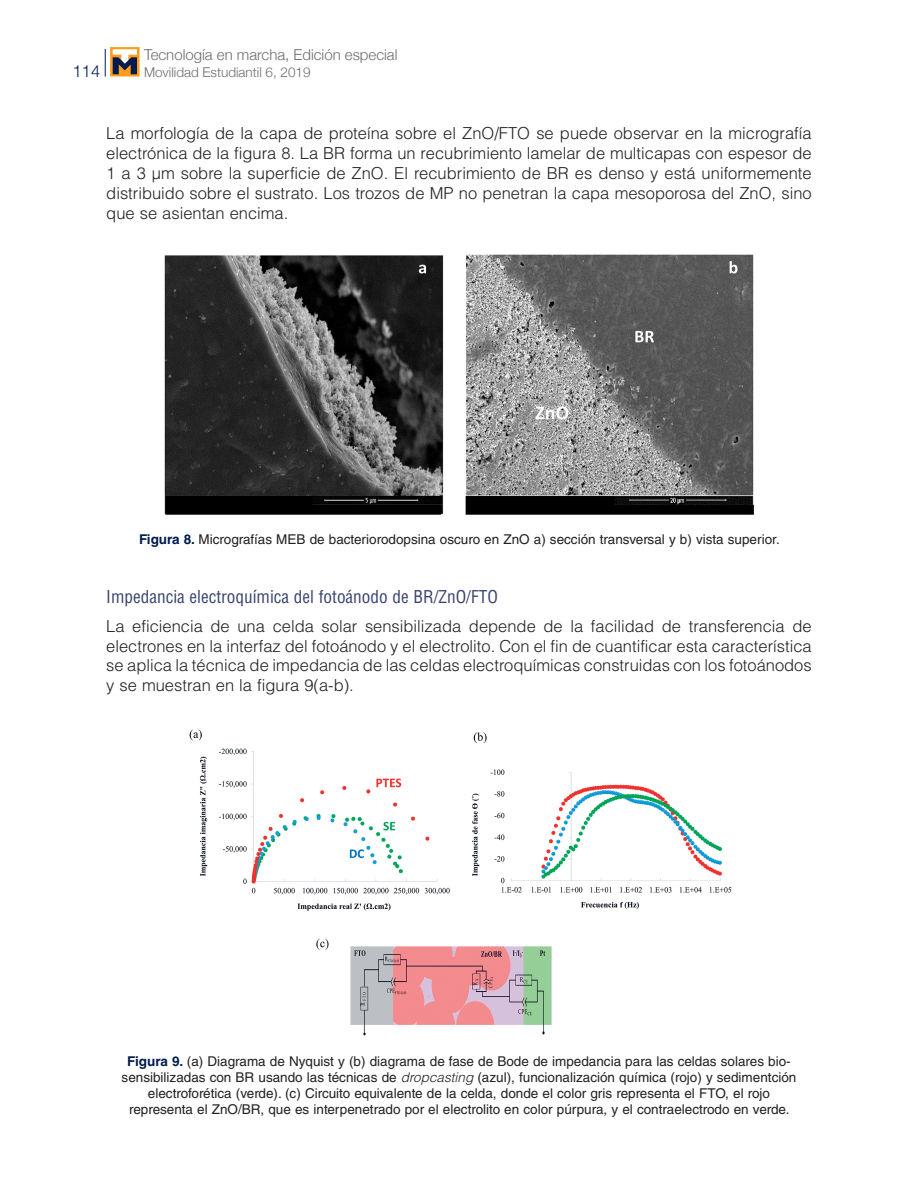
<style>
.page{position:relative;width:918px;height:1188px;background:#fff}
.page>*{position:absolute;margin:0;border:0;box-sizing:border-box;transform-origin:0 0}
._8subtitulo3{font:condensed 17.25px "Helvetica LT Std";color:#3a436f}
._6texto{font:300 16.5px/19.8px "Helvetica LT Std";color:#231f20;text-align:justify}
.t1{font:300 16.5px "Helvetica Neue";color:#001c4e}
.t2{font:300 15px "Helvetica Neue";color:#6c6d70}
.titulofiguras{font:13.5px/16.2px "Helvetica LT Std";color:#231f20;text-align:center}
.t3{font:300 13.5px "Helvetica Neue";color:#6c6d70}
.s1{font-weight:700;color:#001c4e}
.s2{font-weight:300;font-style:italic}
</style>
<div class="page">
<svg style="left:105px;top:49px;width:1px;height:28px"></svg>
<svg style="left:110px;top:47px;width:30px;height:30px"></svg>
<svg style="left:113px;top:49px;width:24px;height:25px"></svg>
<img style="left:164px;top:254px;width:590px;height:261px">
<img style="left:189px;top:729px;width:543px;height:307px">
<p class="t2" style="left:144px;top:43px;width:255px">Tecnología en marcha, Edición especial</p>
<p class="t1" style="left:73px;top:57px;width:29px">114</p>
<p class="t3" style="left:144px;top:61px;width:168px">Movilidad Estudiantil 6, 2019</p>
<p class="_6texto" style="left:106px;top:123px;width:707px">La morfología de la capa de proteína sobre el ZnO/FTO se puede observar en la micrografía electrónica de la figura 8. La BR forma un recubrimiento lamelar de multicapas con espesor de 1 a 3 µm sobre la superficie de ZnO. El recubrimiento de BR es denso y está uniformemente distribuido sobre el sustrato. Los trozos de MP no penetran la capa mesoporosa del ZnO, sino que se asientan encima.</p>
<p class="titulofiguras" style="left:139px;top:532px;width:642px"><span class="s1">Figura 8.</span> Micrografías MEB de bacteriorodopsina oscuro en ZnO a) sección transversal y b) vista superior.</p>
<p class="_8subtitulo3" style="left:106px;top:586px;width:393px">Impedancia electroquímica del fotoánodo de BR/ZnO/FTO</p>
<p class="_6texto" style="left:106px;top:616px;width:707px">La eficiencia de una celda solar sensibilizada depende de la facilidad de transferencia de electrones en la interfaz del fotoánodo y el electrolito. Con el fin de cuantificar esta característica se aplica la técnica de impedancia de las celdas electroquímicas construidas con los fotoánodos y se muestran en la figura 9(a-b).</p>
<p class="titulofiguras" style="left:122px;top:1053px;width:676px"><span class="s1">Figura 9.</span> (a) Diagrama de Nyquist y (b) diagrama de fase de Bode de impedancia para las celdas solares bio&shy;sensibilizadas con BR usando las técnicas de <span class="s2">dropcasting</span> (azul), funcionalización química (rojo) y sedimentción electroforética (verde). (c) Circuito equivalente de la celda, donde el color gris representa el FTO, el rojo representa el ZnO/BR, que es interpenetrado por el electrolito en color púrpura, y el contraelectrodo en verde.</p>
</div>
